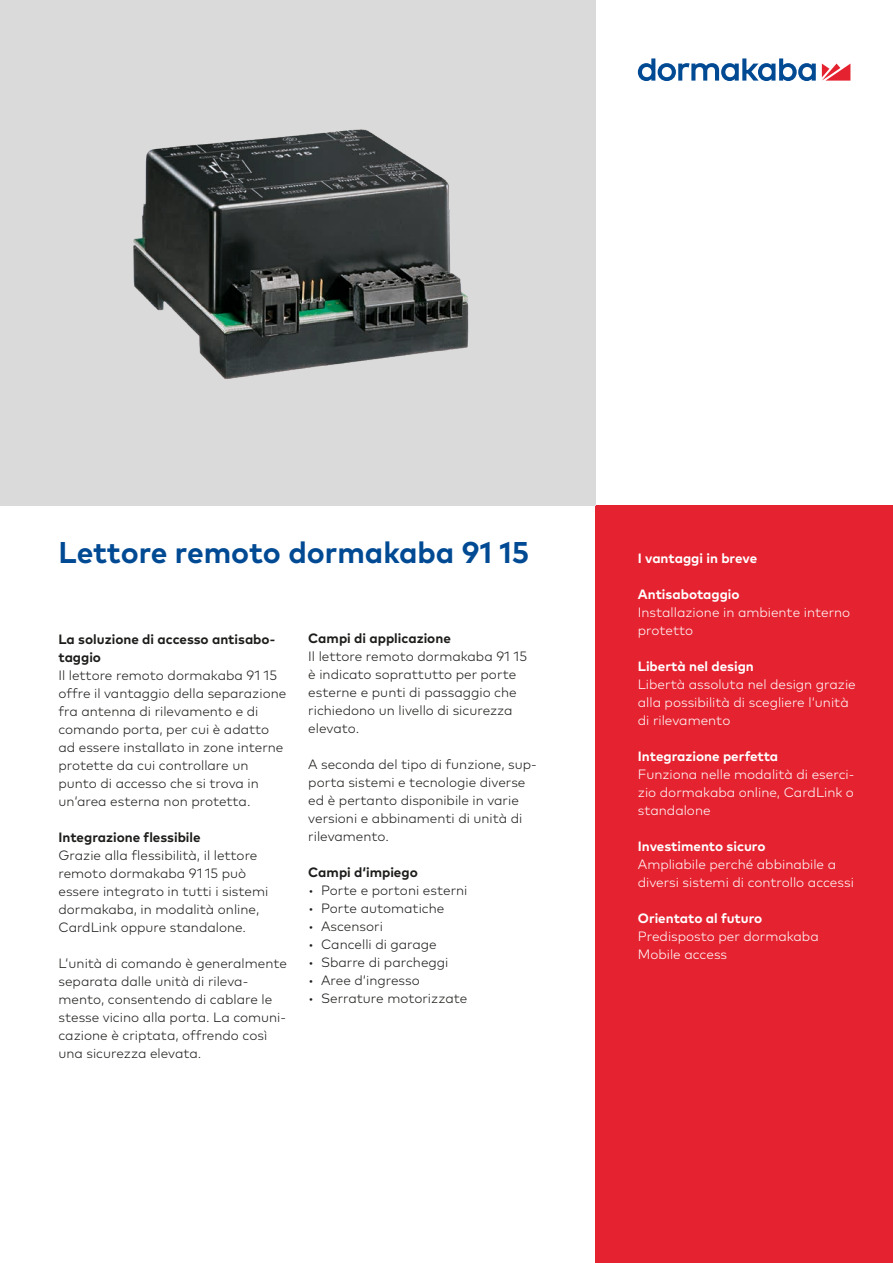
<style>
.page{position:relative;width:893px;height:1263px;background:#fff}
.page>*{position:absolute;margin:0;border:0;box-sizing:border-box;transform-origin:0 0}
.t1{font:700 30px "Mark Pro";color:#004a94}
.t2{font:300 13.5px/18px "Mark Pro";color:#1d1d1b}
.t3{font:300 13.5px/18px "Mark Pro";color:#fff}
.t4{font:700 13.5px "Mark Pro";color:#fff}
.t5{font:700 13.5px/18px "Mark Pro";color:#1d1d1b}
</style>
<div class="page">
<svg style="left:822px;top:64px;width:28px;height:17px"></svg>
<svg style="left:638px;top:58px;width:178px;height:23px"></svg>
<div style="left:595px;top:505px;width:298px;height:758px;background:#e52330"></div>
<div style="left:0;top:0;width:595px;height:505px;background:#dadada"></div>
<img style="left:133px;top:129px;width:336px;height:250px">
<h1 class="t1" style="left:58px;top:529px;width:472px">Lettore remoto dormakaba 91 15</h1>
<p class="t4" style="left:638px;top:547px;width:121px">I vantaggi in breve</p>
<p class="t4" style="left:638px;top:583px;width:103px">Antisabotaggio</p>
<p class="t3" style="left:638px;top:602px;width:214px">Installazione in ambiente interno protetto</p>
<p class="t4" style="left:638px;top:655px;width:118px">Libertà nel design</p>
<p class="t3" style="left:638px;top:674px;width:219px">Libertà assoluta nel design grazie alla possibilità di scegliere l‘unità di rilevamento</p>
<p class="t4" style="left:638px;top:745px;width:142px">Integrazione perfetta</p>
<p class="t3" style="left:638px;top:764px;width:218px;text-align:justify">Funziona nelle modalità di eserci&shy;zio dormakaba online, CardLink o standalone</p>
<p class="t4" style="left:638px;top:835px;width:129px">Investimento sicuro</p>
<p class="t3" style="left:638px;top:854px;width:218px">Ampliabile perché abbinabile a diversi sistemi di controllo accessi</p>
<p class="t4" style="left:638px;top:907px;width:126px">Orientato al futuro</p>
<p class="t3" style="left:638px;top:926px;width:182px">Predisposto per dormakaba<br>Mobile access</p>
<p class="t5" style="left:308px;top:628px;width:144px">Campi di applicazione</p>
<p class="t2" style="left:308px;top:647px;width:220px">Il lettore remoto dormakaba 91 15 è indicato soprattutto per porte esterne e punti di passaggio che richiedono un livello di sicurezza elevato.</p>
<p class="t2" style="left:308px;top:755px;width:230px">A seconda del tipo di funzione, sup&shy;porta sistemi e tecnologie diverse ed è pertanto disponibile in varie versioni e abbinamenti di unità di rilevamento.</p>
<p class="t5" style="left:308px;top:862px;width:111px">Campi d‘impiego</p>
<p class="t2" style="left:308px;top:881px;width:161px">• Porte e portoni esterni</p>
<p class="t2" style="left:308px;top:899px;width:138px">• Porte automatiche</p>
<p class="t2" style="left:308px;top:917px;width:76px">• Ascensori</p>
<p class="t2" style="left:308px;top:935px;width:130px">• Cancelli di garage</p>
<p class="t2" style="left:308px;top:953px;width:142px">• Sbarre di parcheggi</p>
<p class="t2" style="left:308px;top:971px;width:113px">• Aree d‘ingresso</p>
<p class="t2" style="left:308px;top:988px;width:161px">• Serrature motorizzate</p>
<p class="t5" style="left:58px;top:629px;width:218px">La soluzione di accesso antisabo&shy;taggio</p>
<p class="t2" style="left:58px;top:665px;width:229px">Il lettore remoto dormakaba 91 15 offre il vantaggio della separazione fra antenna di rilevamento e di comando porta, per cui è adatto ad essere installato in zone interne protette da cui controllare un punto di accesso che si trova in un‘area esterna non protetta.</p>
<p class="t5" style="left:58px;top:827px;width:144px">Integrazione flessibile</p>
<p class="t2" style="left:58px;top:845px;width:211px">Grazie alla flessibilità, il lettore remoto dormakaba 91 15 può essere integrato in tutti i sistemi dormakaba, in modalità online,<br>CardLink oppure standalone.</p>
<p class="t2" style="left:58px;top:953px;width:230px">L‘unità di comando è generalmente separata dalle unità di rileva&shy;mento, consentendo di cablare le stesse vicino alla porta. La comuni&shy;cazione è criptata, offrendo così una sicurezza elevata.</p>
</div>
